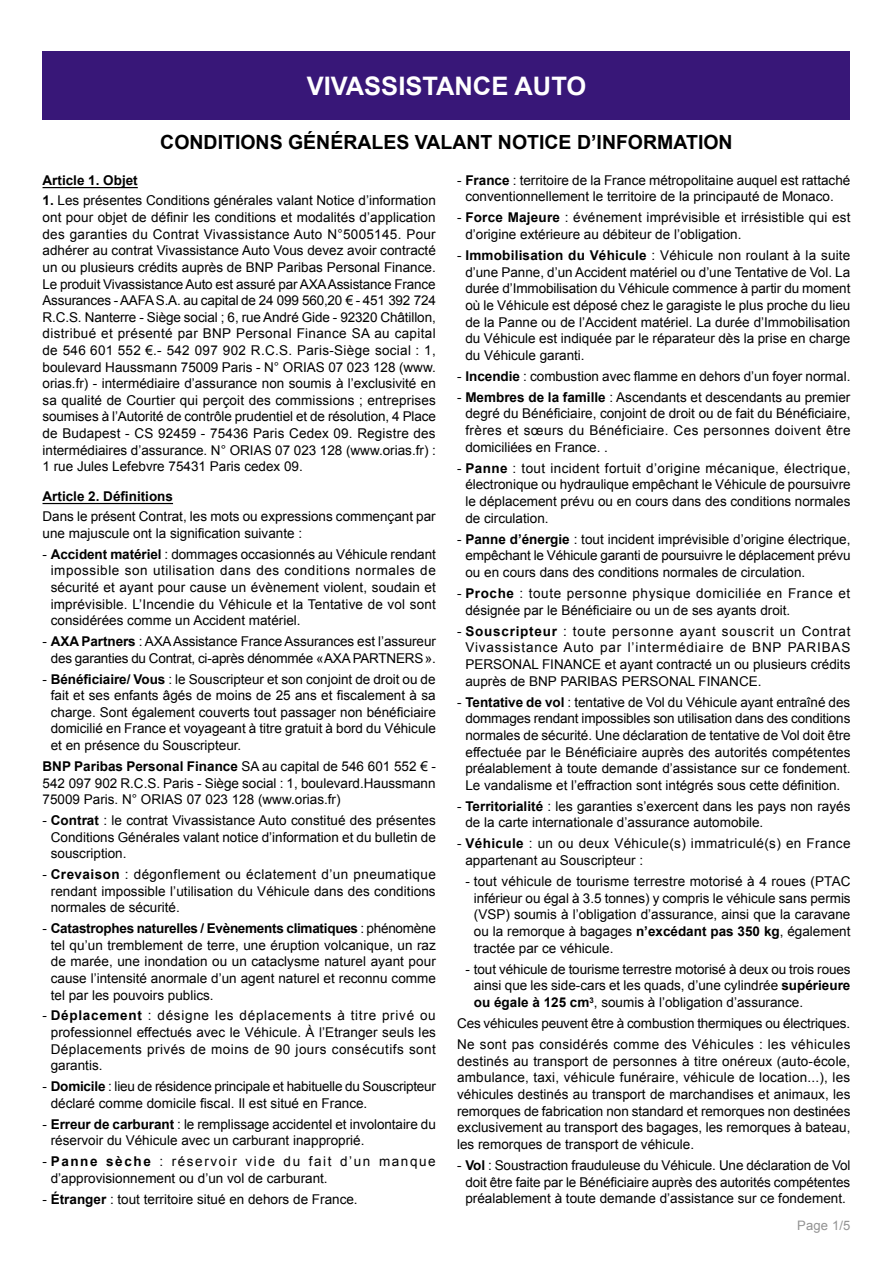
<style>
.page{position:relative;width:893px;height:1263px;background:#fff}
.page>*{position:absolute;margin:0;border:0;box-sizing:border-box;transform-origin:0 0}
.t1{font:700 25.5px "Arial";color:#fff}
.t2{font:700 19.5px "Arial";color:#000}
.t3{font:13.5px/16.6px "Arial";color:#000;text-align:justify}
.t4{font:13.5px/16.6px "Arial";letter-spacing:.045em;color:#000}
.t5{font:13.5px/16.6px "Arial";letter-spacing:.03em;color:#000}
.t6{font:700 13.5px "Arial";color:#000}
.t7{font:13.05px "Arial";color:#939393}
.s1{font-weight:700}
</style>
<div class="page">
<hr style="left:43px;top:187px;width:95px;height:1px;background:#000">
<hr style="left:43px;top:503px;width:130px;height:1px;background:#000">
<div style="left:43px;top:51px;width:807px;height:68px;background:#381778"></div>
<h1 class="t1" style="left:307px;top:69px;width:281px">VIVASSISTANCE AUTO</h1>
<h2 class="t2" style="left:160px;top:129px;width:574px">CONDITIONS GÉNÉRALES VALANT NOTICE D’INFORMATION</h2>
<p class="t6" style="left:43px;top:171px;width:97px">Article 1. Objet</p>
<p class="t3" style="left:43px;top:193px;width:395px"><span class="s1">1.</span> Les présentes Conditions générales valant Notice d’information ont pour objet de définir les conditions et modalités d’application des garanties du Contrat Vivassistance Auto N°5005145. Pour adhérer au contrat Vivassistance Auto Vous devez avoir contracté un ou plusieurs crédits auprès de BNP Paribas Personal Finance.<br>Le produit Vivassistance Auto est assuré par AXA Assistance France Assurances - AAFA S.A. au capital de 24 099 560,20 € - 451 392 724<br>R.C.S. Nanterre - Siège social ; 6, rue André Gide - 92320 Châtillon, distribué et présenté par BNP Personal Finance SA au capital de 546 601 552 €.- 542 097 902 R.C.S. Paris-Siège social : 1, boulevard Haussmann 75009 Paris - N° ORIAS 07 023 128 (www. orias.fr) - intermédiaire d’assurance non soumis à l’exclusivité en sa qualité de Courtier qui perçoit des commissions ; entreprises soumises à l’Autorité de contrôle prudentiel et de résolution, 4 Place de Budapest - CS 92459 - 75436 Paris Cedex 09. Registre des intermédiaires d’assurance. N° ORIAS 07 023 128 (www.orias.fr) :<br>1 rue Jules Lefebvre 75431 Paris cedex 09.</p>
<p class="t6" style="left:43px;top:487px;width:132px">Article 2. Définitions</p>
<p class="t3" style="left:43px;top:508px;width:395px">Dans le présent Contrat, les mots ou expressions commençant par une majuscule ont la signification suivante :</p>
<p class="t3" style="left:51px;top:546px;width:387px;text-indent:-8px">- <span class="s1">Accident matériel</span> : dommages occasionnés au Véhicule rendant impossible son utilisation dans des conditions normales de sécurité et ayant pour cause un évènement violent, soudain et imprévisible. L’Incendie du Véhicule et la Tentative de vol sont considérées comme un Accident matériel.</p>
<p class="t3" style="left:43px;top:633px;width:395px;text-align:right">- <span class="s1">AXA Partners</span> : AXA Assistance France Assurances est l’assureur des garanties du Contrat, ci-après dénommée «AXA PARTNERS».</p>
<p class="t3" style="left:51px;top:671px;width:387px;text-indent:-8px">- <span class="s1">Bénéficiaire/ Vous</span> : le Souscripteur et son conjoint de droit ou de fait et ses enfants âgés de moins de 25 ans et fiscalement à sa charge. Sont également couverts tout passager non bénéficiaire domicilié en France et voyageant à titre gratuit à bord du Véhicule et en présence du Souscripteur.</p>
<p class="t3" style="left:43px;top:758px;width:395px"><span class="s1">BNP Paribas Personal Finance</span> SA au capital de 546 601 552 € - 542 097 902 R.C.S. Paris - Siège social : 1, boulevard.Haussmann 75009 Paris. N° ORIAS 07 023 128 (www.orias.fr)</p>
<p class="t3" style="left:51px;top:812px;width:387px;text-indent:-8px">- <span class="s1">Contrat</span> : le contrat Vivassistance Auto constitué des présentes Conditions Générales valant notice d’information et du bulletin de souscription.</p>
<p class="t3" style="left:51px;top:866px;width:387px;text-indent:-8px">- <span class="s1">Crevaison</span> : dégonflement ou éclatement d’un pneumatique rendant impossible l’utilisation du Véhicule dans des conditions normales de sécurité.</p>
<p class="t3" style="left:51px;top:920px;width:387px;text-indent:-8px">- <span class="s1">Catastrophes naturelles / Evènements climatiques</span> : phénomène tel qu’un tremblement de terre, une éruption volcanique, un raz de marée, une inondation ou un cataclysme naturel ayant pour cause l’intensité anormale d’un agent naturel et reconnu comme tel par les pouvoirs publics.</p>
<p class="t3" style="left:51px;top:1007px;width:387px;text-indent:-8px">- <span class="s1">Déplacement</span> : désigne les déplacements à titre privé ou professionnel effectués avec le Véhicule. À l’Etranger seuls les Déplacements privés de moins de 90 jours consécutifs sont garantis.</p>
<p class="t3" style="left:51px;top:1078px;width:387px;text-indent:-8px">- <span class="s1">Domicile</span> : lieu de résidence principale et habituelle du Souscripteur déclaré comme domicile fiscal. Il est situé en France.</p>
<p class="t3" style="left:51px;top:1116px;width:387px;text-indent:-8px">- <span class="s1">Erreur de carburant</span> : le remplissage accidentel et involontaire du réservoir du Véhicule avec un carburant inapproprié.</p>
<p class="t3" style="left:51px;top:1153px;width:386px;text-indent:-8px">- <span class="s1">Panne sèche</span> : réservoir vide du fait d’un manque d’approvisionnement ou d’un vol de carburant.</p>
<p class="t3" style="left:43px;top:1190px;width:317px">- <span class="s1">Étranger</span> : tout territoire situé en dehors de France.</p>
<p class="t3" style="left:465px;top:172px;width:386px;text-indent:-8px">- <span class="s1">France</span> : territoire de la France métropolitaine auquel est rattaché conventionnellement le territoire de la principauté de Monaco.</p>
<p class="t3" style="left:465px;top:209px;width:387px;text-indent:-8px">- <span class="s1">Force Majeure</span> : événement imprévisible et irrésistible qui est d’origine extérieure au débiteur de l’obligation.</p>
<p class="t3" style="left:465px;top:247px;width:387px;text-indent:-8px">- <span class="s1">Immobilisation du Véhicule</span> : Véhicule non roulant à la suite d’une Panne, d’un Accident matériel ou d’une Tentative de Vol. La durée d’Immobilisation du Véhicule commence à partir du moment où le Véhicule est déposé chez le garagiste le plus proche du lieu de la Panne ou de l’Accident matériel. La durée d’Immobilisation du Véhicule est indiquée par le réparateur dès la prise en charge du Véhicule garanti.</p>
<p class="t3" style="left:457px;top:368px;width:395px">- <span class="s1">Incendie</span> : combustion avec flamme en dehors d’un foyer normal.</p>
<p class="t3" style="left:465px;top:389px;width:387px;text-indent:-8px">- <span class="s1">Membres de la famille</span> : Ascendants et descendants au premier degré du Bénéficiaire, conjoint de droit ou de fait du Bénéficiaire, frères et sœurs du Bénéficiaire. Ces personnes doivent être domiciliées en France. .</p>
<p class="t3" style="left:465px;top:460px;width:387px;text-indent:-8px">- <span class="s1">Panne</span> : tout incident fortuit d’origine mécanique, électrique, électronique ou hydraulique empêchant le Véhicule de poursuivre le déplacement prévu ou en cours dans des conditions normales de circulation.</p>
<p class="t3" style="left:465px;top:531px;width:387px;text-indent:-8px">- <span class="s1">Panne d’énergie</span> : tout incident imprévisible d’origine électrique, empêchant le Véhicule garanti de poursuivre le déplacement prévu ou en cours dans des conditions normales de circulation.</p>
<p class="t4" style="left:465px;top:585px;width:386px;text-indent:-8px">- <span class="s1">Proche</span> : toute personne physique domiciliée en France et désignée par le Bénéficiaire ou un de ses ayants droit.</p>
<p class="t3" style="left:465px;top:623px;width:387px;text-indent:-8px">- <span class="s1">Souscripteur</span> : toute personne ayant souscrit un Contrat Vivassistance Auto par l’intermédiaire de BNP PARIBAS PERSONAL FINANCE et ayant contracté un ou plusieurs crédits auprès de BNP PARIBAS PERSONAL FINANCE.</p>
<p class="t3" style="left:465px;top:693px;width:387px;text-indent:-8px">- <span class="s1">Tentative de vol</span> : tentative de Vol du Véhicule ayant entraîné des dommages rendant impossibles son utilisation dans des conditions normales de sécurité. Une déclaration de tentative de Vol doit être effectuée par le Bénéficiaire auprès des autorités compétentes préalablement à toute demande d’assistance sur ce fondement.<br>Le vandalisme et l’effraction sont intégrés sous cette définition.</p>
<p class="t3" style="left:465px;top:798px;width:387px;text-indent:-8px">- <span class="s1">Territorialité</span> : les garanties s’exercent dans les pays non rayés de la carte internationale d’assurance automobile.</p>
<p class="t5" style="left:465px;top:835px;width:387px;text-indent:-8px">- <span class="s1">Véhicule</span> : un ou deux Véhicule(s) immatriculé(s) en France appartenant au Souscripteur :</p>
<p class="t3" style="left:474px;top:873px;width:378px;text-indent:-8px">- tout véhicule de tourisme terrestre motorisé à 4 roues (PTAC inférieur ou égal à 3.5 tonnes) y compris le véhicule sans permis (VSP) soumis à l’obligation d’assurance, ainsi que la caravane ou la remorque à bagages <span class="s1">n’excédant pas 350 kg</span>, également tractée par ce véhicule.</p>
<p class="t3" style="left:474px;top:961px;width:378px;text-indent:-8px">- tout véhicule de tourisme terrestre motorisé à deux ou trois roues ainsi que les side-cars et les quads, d’une cylindrée <span class="s1">supérieure ou égale à 125 cm</span><sup>3</sup>, soumis à l’obligation d’assurance.</p>
<p class="t3" style="left:457px;top:1013px;width:395px;line-height:20.9px">Ces véhicules peuvent être à combustion thermiques ou électriques.<br>Ne sont pas considérés comme des Véhicules : les véhicules</p>
<p class="t3" style="left:457px;top:1053px;width:395px">destinés au transport de personnes à titre onéreux (auto-école, ambulance, taxi, véhicule funéraire, véhicule de location...), les véhicules destinés au transport de marchandises et animaux, les remorques de fabrication non standard et remorques non destinées exclusivement au transport des bagages, les remorques à bateau, les remorques de transport de véhicule.</p>
<p class="t3" style="left:457px;top:1157px;width:395px;text-align:center">- <span class="s1">Vol</span> : Soustraction frauduleuse du Véhicule. Une déclaration de Vol doit être faite par le Bénéficiaire auprès des autorités compétentes préalablement à toute demande d’assistance sur ce fondement.</p>
<p class="t7" style="left:797px;top:1216px;width:55px">Page 1/5</p>
</div>
